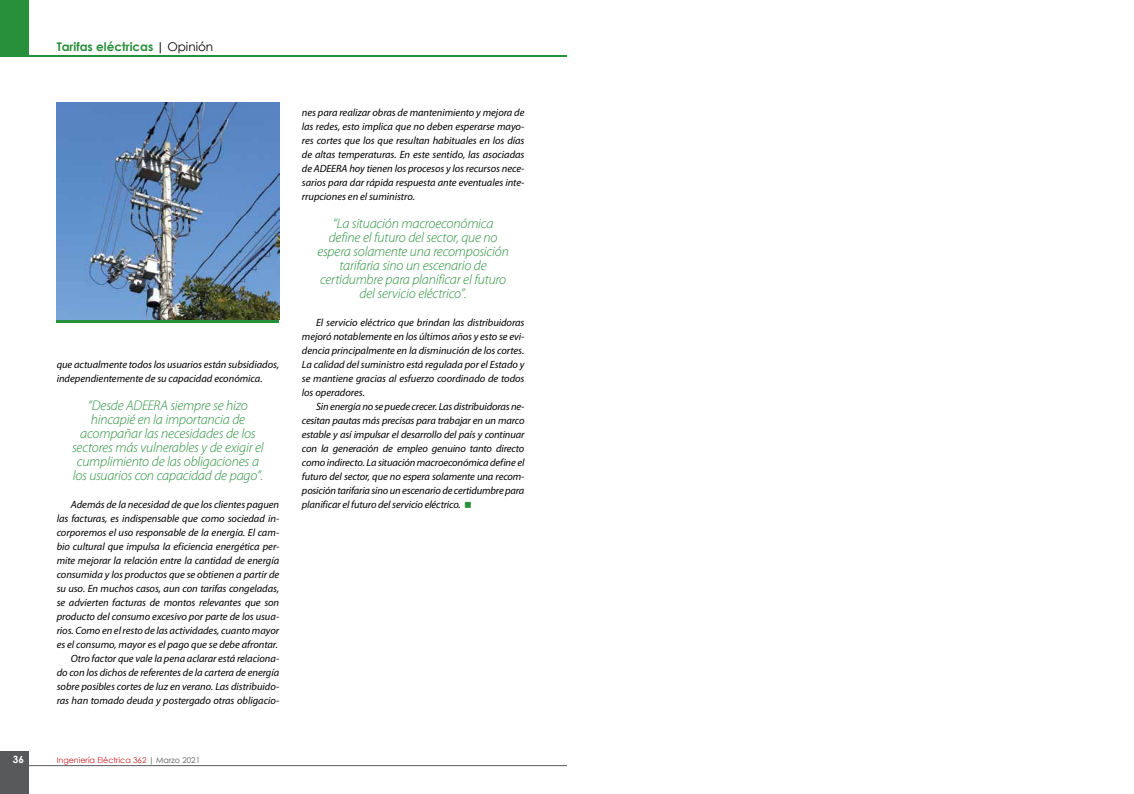
<style>
.page{position:relative;width:1134px;height:794px;background:#fff}
.page>*{position:absolute;margin:0;border:0;box-sizing:border-box;transform-origin:0 0}
.t1{font:italic 300 14px/14px "Myriad Pro";letter-spacing:-.015em;color:#28903b;text-align:center}
.t2{font:700 12px "Century Gothic";color:#28903b}
.t3{font:italic 10.5px/14px "Myriad Pro";letter-spacing:-.005em;color:#000;text-align:justify}
.t4{font:700 10px "Century Gothic";color:#fff}
.t5{font:8px "Century Gothic";color:#c61d23}
.s1{color:#000}
.s2{font-weight:400;color:#000}
.s3{color:#58595b}
</style>
<div class="page">
<div style="left:0;top:751px;width:28px;height:43px;background:#58595b"></div>
<hr style="left:0;top:765px;width:567px;height:1px;background:#58595b">
<div style="left:0;top:0;width:28px;height:57px;background:#28903b"></div>
<hr style="left:0;top:55px;width:567px;height:2px;background:#28903b">
<img style="left:57px;top:102px;width:222px;height:218px">
<hr style="left:57px;top:320px;width:222px;height:3px;background:#28903b">
<p class="t2" style="left:57px;top:38px;width:158px">Tarifas eléctricas <span class="s1">|</span> <span class="s2">Opinión</span></p>
<p class="t3" style="left:57px;top:358px;width:224px">que actualmente todos los usuarios están subsidiados, independientemente de su capacidad económica.</p>
<h1 class="t1" style="left:72px;top:399px;width:193px">“Desde ADEERA siempre se hizo hincapié en la importancia de acompañar las necesidades de los sectores más vulnerables y de exigir el cumplimiento de las obligaciones a los usuarios con capacidad de pago”.</h1>
<p class="t3" style="left:57px;top:498px;width:224px;text-align:right">Además de la necesidad de que los clientes paguen las facturas, es indispensable que como sociedad in&shy;corporemos el uso responsable de la energía. El cam&shy;bio cultural que impulsa la eficiencia energética per&shy;mite mejorar la relación entre la cantidad de energía consumida y los productos que se obtienen a partir de su uso. En muchos casos, aun con tarifas congeladas, se advierten facturas de montos relevantes que son producto del consumo excesivo por parte de los usua&shy;rios. Como en el resto de las actividades, cuanto mayor es el consumo, mayor es el pago que se debe afrontar.<br>Otro factor que vale la pena aclarar está relaciona-<br>do con los dichos de referentes de la cartera de energía sobre posibles cortes de luz en verano. Las distribuido&shy;ras han tomado deuda y postergado otras obligacio-</p>
<p class="t4" style="left:13px;top:751px;width:13px">36</p>
<p class="t5" style="left:57px;top:754px;width:145px">Ingeniería Eléctrica 362 <span class="s3">| Marzo 2021</span></p>
<p class="t3" style="left:302px;top:106px;width:224px">nes para realizar obras de mantenimiento y mejora de las redes, esto implica que no deben esperarse mayo&shy;res cortes que los que resultan habituales en los días de altas temperaturas. En este sentido, las asociadas de ADEERA hoy tienen los procesos y los recursos nece&shy;sarios para dar rápida respuesta ante eventuales inte&shy;rrupciones en el suministro.</p>
<h1 class="t1" style="left:317px;top:217px;width:193px">“La situación macroeconómica define el futuro del sector, que no espera solamente una recomposición tarifaria sino un escenario de certidumbre para planificar el futuro del servicio eléctrico”.</h1>
<p class="t3" style="left:302px;top:316px;width:224px;text-indent:14px">El servicio eléctrico que brindan las distribuidoras mejoró notablemente en los últimos años y esto se evi&shy;dencia principalmente en la disminución de los cortes.<br>La calidad del suministro está regulada por el Estado y se mantiene gracias al esfuerzo coordinado de todos los operadores.</p>
<p class="t3" style="left:302px;top:400px;width:224px;text-indent:14px">Sin energía no se puede crecer. Las distribuidoras ne&shy;cesitan pautas más precisas para trabajar en un marco estable y así impulsar el desarrollo del país y continuar con la generación de empleo genuino tanto directo como indirecto. La situación macroeconómica define el futuro del sector, que no espera solamente una recom&shy;posición tarifaria sino un escenario de certidumbre para planificar el futuro del servicio eléctrico.</p>
</div>
